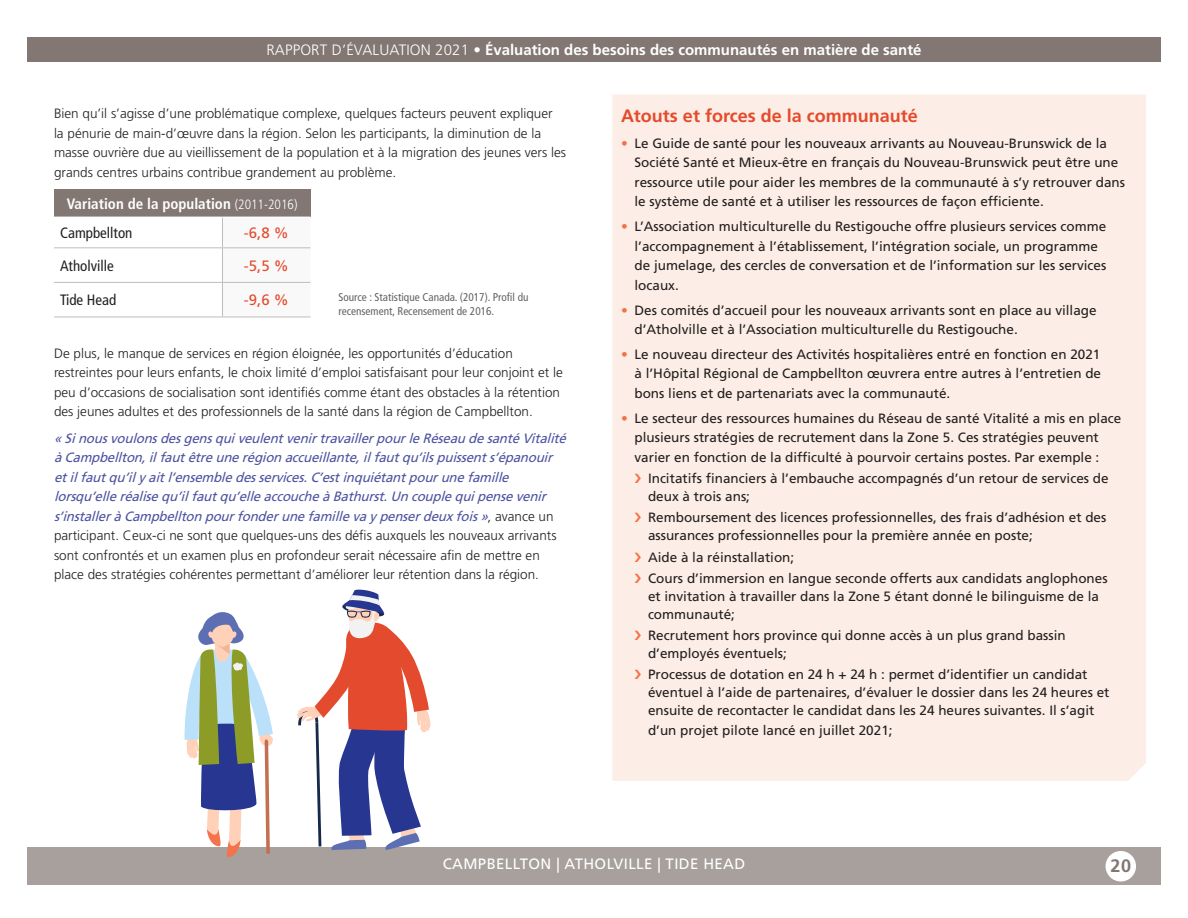
<style>
.page{position:relative;width:1188px;height:918px;background:#fff}
.page>*{position:absolute;margin:0;border:0;box-sizing:border-box;transform-origin:0 0}
.Titre_Atouts{font:700 18px "Frutiger LT Std";color:#e44b2d}
.t1{font:700 18px "Frutiger LT Std";color:#827772}
.t2{font:700 15px "Frutiger LT Std";color:#fff}
.t3{font:700 condensed 15px "Frutiger LT Std";color:#fff}
.t4{font:15px "Frutiger LT Std";letter-spacing:.025em;color:#fff}
.t5{font:condensed 15px "Frutiger LT Std";color:#231f20}
.t6{font:15px "Frutiger LT Std";color:#e44b2d}
.t7{font:13.5px/19.5px "Frutiger LT Std";color:#231f20}
.t8{font:italic 13.5px/19.5px "Frutiger LT Std";color:#4c53a1}
.t9{font:300 13.5px/19.5px "Frutiger LT Std";color:#231f20}
.Sources{font:condensed 11.25px/13.5px "Frutiger LT Std";color:#636366}
.s1{font-weight:300}
.s2{font-weight:300;font-size:13.5px}
.s3{font-weight:300;font-style:normal;color:#231f20}
.s4{color:#f3724a}
</style>
<div class="page">
<div style="left:27px;top:848px;width:1134px;height:37px;background:#a7a09c"></div>
<div style="left:1106px;top:851px;width:30px;height:31px;background:#fff;border-radius:50%"></div>
<div style="left:27px;top:38px;width:1134px;height:24px;background:#827772"></div>
<div style="left:612px;top:94px;width:534px;height:687px;background:#fceee6"></div>
<div style="left:54px;top:189px;width:256px;height:28px;background:#827772"></div>
<svg style="left:223px;top:248px;width:87px;height:69px"></svg>
<hr style="left:222px;top:217px;width:1px;height:30px;background:#bcbdc0">
<hr style="left:54px;top:247px;width:168px;height:1px;background:#bcbdc0">
<hr style="left:222px;top:247px;width:89px;height:1px;background:#bcbdc0">
<hr style="left:222px;top:248px;width:1px;height:34px;background:#bcbdc0">
<hr style="left:54px;top:282px;width:168px;height:1px;background:#bcbdc0">
<hr style="left:222px;top:282px;width:89px;height:1px;background:#bcbdc0">
<hr style="left:222px;top:283px;width:1px;height:34px;background:#bcbdc0">
<hr style="left:54px;top:317px;width:168px;height:1px;background:#bcbdc0">
<hr style="left:222px;top:317px;width:89px;height:1px;background:#bcbdc0">
<hr style="left:222px;top:217px;width:89px;height:1px;background:#fff">
<svg style="left:297px;top:589px;width:134px;height:261px"></svg>
<svg style="left:184px;top:612px;width:89px;height:245px"></svg>
<svg style="left:635px;top:474px;width:6px;height:9px"></svg>
<svg style="left:635px;top:513px;width:6px;height:9px"></svg>
<svg style="left:635px;top:552px;width:6px;height:10px"></svg>
<svg style="left:635px;top:573px;width:6px;height:10px"></svg>
<svg style="left:635px;top:631px;width:6px;height:9px"></svg>
<svg style="left:635px;top:670px;width:6px;height:9px"></svg>
<p class="t2" style="left:266px;top:41px;width:657px"><span class="s1">RAPPORT D’ÉVALUATION 2021</span> • Évaluation des besoins des communautés en matière de santé</p>
<p class="t9" style="left:54px;top:104px;width:514px">Bien qu’il s’agisse d’une problématique complexe, quelques facteurs peuvent expliquer<br>la pénurie de main-d’œuvre dans la région. Selon les participants, la diminution de la masse ouvrière due au vieillissement de la population et à la migration des jeunes vers les grands centres urbains contribue grandement au problème.</p>
<p class="t3" style="left:67px;top:195px;width:232px">Variation de la population <span class="s2">(2011-2016)</span></p>
<p class="t5" style="left:60px;top:224px;width:74px">Campbellton</p>
<p class="t6" style="left:244px;top:224px;width:47px">-6,8 %</p>
<p class="t5" style="left:60px;top:257px;width:55px">Atholville</p>
<p class="t6" style="left:244px;top:257px;width:47px">-5,5 %</p>
<p class="t5" style="left:60px;top:291px;width:58px">Tide Head</p>
<p class="t6" style="left:244px;top:291px;width:47px">-9,6 %</p>
<p class="Sources" style="left:338px;top:291px;width:192px">Source : Statistique Canada. (2017). Profil du recensement, Recensement de 2016.</p>
<p class="t9" style="left:54px;top:344px;width:510px">De plus, le manque de services en région éloignée, les opportunités d’éducation restreintes pour leurs enfants, le choix limité d’emploi satisfaisant pour leur conjoint et le peu d’occasions de socialisation sont identifiés comme étant des obstacles à la rétention des jeunes adultes et des professionnels de la santé dans la région de Campbellton.</p>
<p class="t8" style="left:54px;top:428px;width:518px">«SinousvoulonsdesgensquiveulentvenirtravaillerpourleRéseaudesantéVitalité àCampbellton,ilfautêtreunerégionaccueillante,ilfautqu’ilspuissents’épanouir etilfautqu’ilyaitl’ensembledesservices.C’estinquiétantpourunefamille lorsqu’elleréalisequ’ilfautqu’elleaccoucheàBathurst.Uncouplequipensevenir s’installeràCampbelltonpourfonderunefamillevaypenserdeuxfois»<span class="s3">, a v a n c e u n participant. Ceux-ci ne sont que quelques-uns des défis auxquels les nouveaux arrivants sont confrontés et un examen plus en profondeur serait nécessaire afin de mettre en place des stratégies cohérentes permettant d’améliorer leur rétention dans la région.</span></p>
<p class="Titre_Atouts" style="left:621px;top:105px;width:298px">Atouts et forces de la communauté</p>
<p class="t7" style="left:634px;top:133px;width:492px;text-indent:-14px"><span class="s4">•</span> Le Guide de santé pour les nouveaux arrivants au Nouveau-Brunswick de la Société Santé et Mieux-être en français du Nouveau-Brunswick peut être une ressource utile pour aider les membres de la communauté à s’y retrouver dans le système de santé et à utiliser les ressources de façon efficiente.</p>
<p class="t7" style="left:634px;top:217px;width:473px;text-indent:-14px"><span class="s4">•</span> L’Association multiculturelle du Restigouche offre plusieurs services comme l’accompagnement à l’établissement, l’intégration sociale, un programme de jumelage, des cercles de conversation et de l’information sur les services locaux.</p>
<p class="t7" style="left:634px;top:300px;width:464px;text-indent:-14px"><span class="s4">•</span> Des comités d’accueil pour les nouveaux arrivants sont en place au village d’Atholville et à l’Association multiculturelle du Restigouche.</p>
<p class="t7" style="left:634px;top:345px;width:468px;text-align:justify;text-indent:-14px"><span class="s4">•</span> Le nouveau directeur des Activités hospitalières entré en fonction en 2021 à l’Hôpital Régional de Campbellton œuvrera entre autres à l’entretien de bons liens et de partenariats avec la communauté.</p>
<p class="t7" style="left:634px;top:408px;width:488px;text-indent:-14px"><span class="s4">•</span> Le secteur des ressources humaines du Réseau de santé Vitalité a mis en place plusieurs stratégies de recrutement dans la Zone 5. Ces stratégies peuvent varier en fonction de la difficulté à pourvoir certains postes. Par exemple :</p>
<p class="t7" style="left:648px;top:469px;width:462px;line-height:18px">Incitatifs financiers à l’embauche accompagnés d’un retour de services de deux à trois ans;</p>
<p class="t7" style="left:648px;top:509px;width:460px;line-height:18px">Remboursement des licences professionnelles, des frais d’adhésion et des assurances professionnelles pour la première année en poste;</p>
<p class="t7" style="left:648px;top:547px;width:148px">Aide à la réinstallation;</p>
<p class="t7" style="left:648px;top:569px;width:461px;line-height:18px">Cours d’immersion en langue seconde offerts aux candidats anglophones et invitation à travailler dans la Zone 5 étant donné le bilinguisme de la communauté;</p>
<p class="t7" style="left:648px;top:626px;width:419px;line-height:18px">Recrutement hors province qui donne accès à un plus grand bassin d’employés éventuels;</p>
<p class="t7" style="left:648px;top:666px;width:463px;line-height:18px">Processus de dotation en 24 h + 24 h : permet d’identifier un candidat éventuel à l’aide de partenaires, d’évaluer le dossier dans les 24 heures et ensuite de recontacter le candidat dans les 24 heures suivantes. Il s’agit</p>
<p class="t7" style="left:648px;top:720px;width:246px">d’un projet pilote lancé en juillet 2021;</p>
<p class="t4" style="left:443px;top:855px;width:304px">CAMPBELLTON | ATHOLVILLE | TIDE HEAD</p>
<h1 class="t1" style="left:1111px;top:855px;width:22px">20</h1>
</div>
